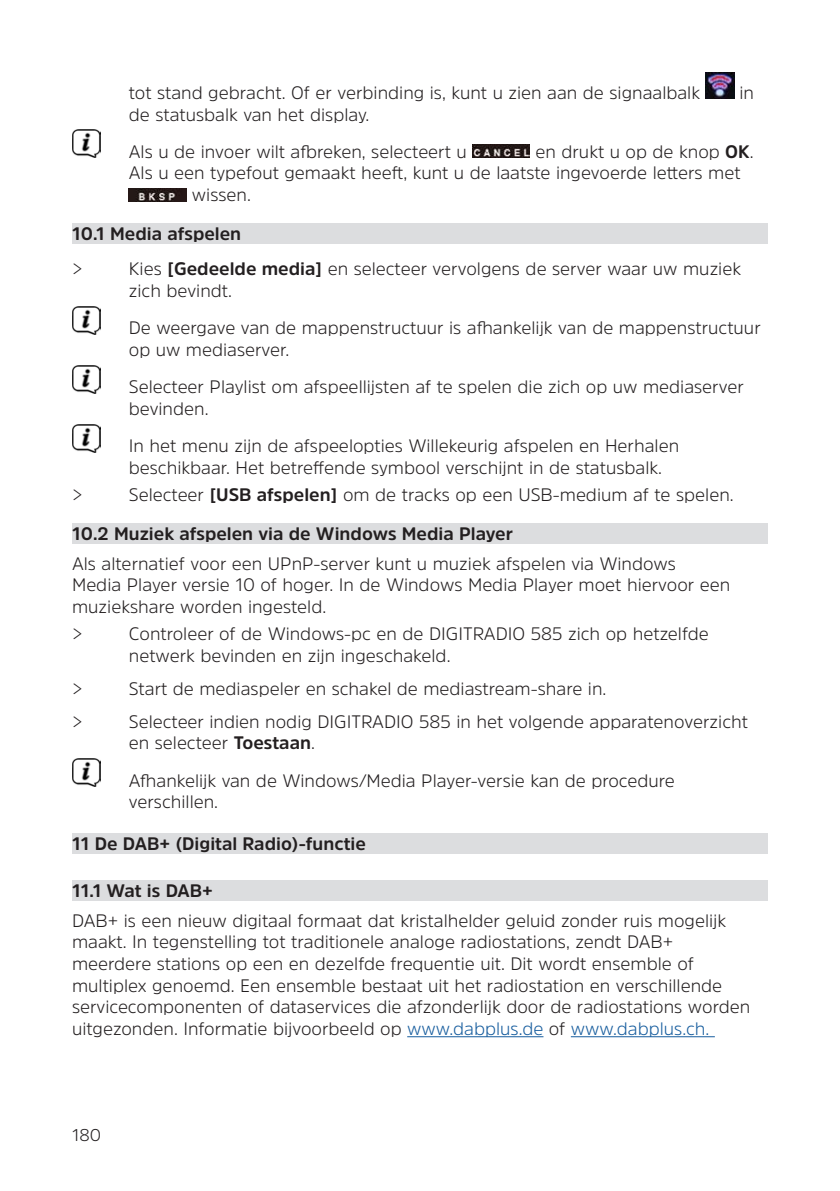
<style>
.page{position:relative;width:840px;height:1191px;background:#fff}
.page>*{position:absolute;margin:0;border:0;box-sizing:border-box;transform-origin:0 0}
.Hinweis{font:300 18px/21.6px "Amsi Pro";color:#231f20}
.Einzug{font:300 18px/21.6px "Amsi Pro";color:#231f20}
.t1{font:700 18px "Amsi Pro";color:#231f20}
.t2{font:300 17px "Amsi Pro";color:#231f20}
.s1{font-weight:700}
.s2{color:#175d9e}
</style>
<div class="page">
<div style="left:72px;top:223px;width:695px;height:21px;background:#dcdddf"></div>
<div style="left:72px;top:523px;width:695px;height:21px;background:#dcdddf"></div>
<div style="left:72px;top:833px;width:695px;height:21px;background:#dcdddf"></div>
<div style="left:72px;top:880px;width:695px;height:21px;background:#dcdddf"></div>
<hr style="left:407px;top:1036px;width:136px;height:1px;background:#175d9e">
<hr style="left:570px;top:1036px;width:144px;height:1px;background:#175d9e">
<img style="left:705px;top:72px;width:28px;height:27px">
<img style="left:72px;top:130px;width:28px;height:28px">
<img style="left:472px;top:145px;width:57px;height:13px">
<img style="left:129px;top:188px;width:57px;height:13px">
<img style="left:72px;top:306px;width:28px;height:28px">
<img style="left:72px;top:365px;width:28px;height:28px">
<img style="left:72px;top:424px;width:28px;height:28px">
<img style="left:72px;top:758px;width:28px;height:28px">
<p class="Hinweis" style="left:129px;top:81px;width:572px">tot stand gebracht. Of er verbinding is, kunt u zien aan de signaalbalk</p>
<p class="Hinweis" style="left:739px;top:81px;width:16px">in</p>
<p class="Hinweis" style="left:129px;top:103px;width:242px">de statusbalk van het display.</p>
<p class="Hinweis" style="left:129px;top:140px;width:339px">Als u de invoer wilt afbreken, selecteert u</p>
<p class="Hinweis" style="left:535px;top:140px;width:219px">en drukt u op de knop <span class="s1">OK</span>.</p>
<p class="Hinweis" style="left:129px;top:162px;width:613px">Als u een typefout gemaakt heeft, kunt u de laatste ingevoerde letters met</p>
<p class="Hinweis" style="left:192px;top:183px;width:60px">wissen.</p>
<p class="t1" style="left:72px;top:221px;width:170px">10.1 Media afspelen</p>
<p class="Einzug" style="left:72px;top:258px;width:12px">&gt;</p>
<p class="Einzug" style="left:129px;top:258px;width:613px">Kies <span class="s1">[Gedeelde media]</span> en selecteer vervolgens de server waar uw muziek zich bevindt.</p>
<p class="Hinweis" style="left:129px;top:317px;width:633px">De weergave van de mappenstructuur is afhankelijk van de mappenstructuur op uw mediaserver.</p>
<p class="Hinweis" style="left:129px;top:375px;width:616px">Selecteer Playlist om afspeellijsten af te spelen die zich op uw mediaserver bevinden.</p>
<p class="Hinweis" style="left:129px;top:434px;width:551px">In het menu zijn de afspeelopties Willekeurig afspelen en Herhalen beschikbaar. Het betreffende symbool verschijnt in de statusbalk.</p>
<p class="Hinweis" style="left:72px;top:483px;width:12px">&gt;</p>
<p class="Hinweis" style="left:129px;top:483px;width:606px">Selecteer <span class="s1">[USB afspelen]</span> om de tracks op een USB-medium af te spelen.</p>
<p class="t1" style="left:72px;top:521px;width:442px">10.2 Muziek afspelen via de Windows Media Player</p>
<p class="Hinweis" style="left:72px;top:552px;width:659px">Als alternatief voor een UPnP-server kunt u muziek afspelen via Windows<br>Media Player versie 10 of hoger. In de Windows Media Player moet hiervoor een muziekshare worden ingesteld.</p>
<p class="Einzug" style="left:72px;top:622px;width:12px">&gt;</p>
<p class="Einzug" style="left:129px;top:622px;width:581px">Controleer of de Windows-pc en de DIGITRADIO 585 zich op hetzelfde netwerk bevinden en zijn ingeschakeld.</p>
<p class="Einzug" style="left:72px;top:677px;width:12px">&gt;</p>
<p class="Einzug" style="left:129px;top:677px;width:479px">Start de mediaspeler en schakel de mediastream-share in.</p>
<p class="Einzug" style="left:72px;top:710px;width:12px">&gt;</p>
<p class="Einzug" style="left:129px;top:710px;width:620px">Selecteer indien nodig DIGITRADIO 585 in het volgende apparatenoverzicht en selecteer <span class="s1">Toestaan</span>.</p>
<p class="Hinweis" style="left:129px;top:769px;width:547px">Afhankelijk van de Windows/Media Player-versie kan de procedure verschillen.</p>
<p class="t1" style="left:72px;top:831px;width:295px">11 De DAB+ (Digital Radio)-functie</p>
<p class="t1" style="left:72px;top:878px;width:142px">11.1 Wat is DAB+</p>
<p class="Hinweis" style="left:72px;top:909px;width:679px">DAB+ is een nieuw digitaal formaat dat kristalhelder geluid zonder ruis mogelijk maakt. In tegenstelling tot traditionele analoge radiostations, zendt DAB+ meerdere stations op een en dezelfde frequentie uit. Dit wordt ensemble of multiplex genoemd. Een ensemble bestaat uit het radiostation en verschillende servicecomponenten of dataservices die afzonderlijk door de radiostations worden uitgezonden. Informatie bijvoorbeeld op <span class="s2">www.dabplus.de</span> of <span class="s2">www.dabplus.ch.</span></p>
<p class="t2" style="left:72px;top:1123px;width:31px">180</p>
</div>
